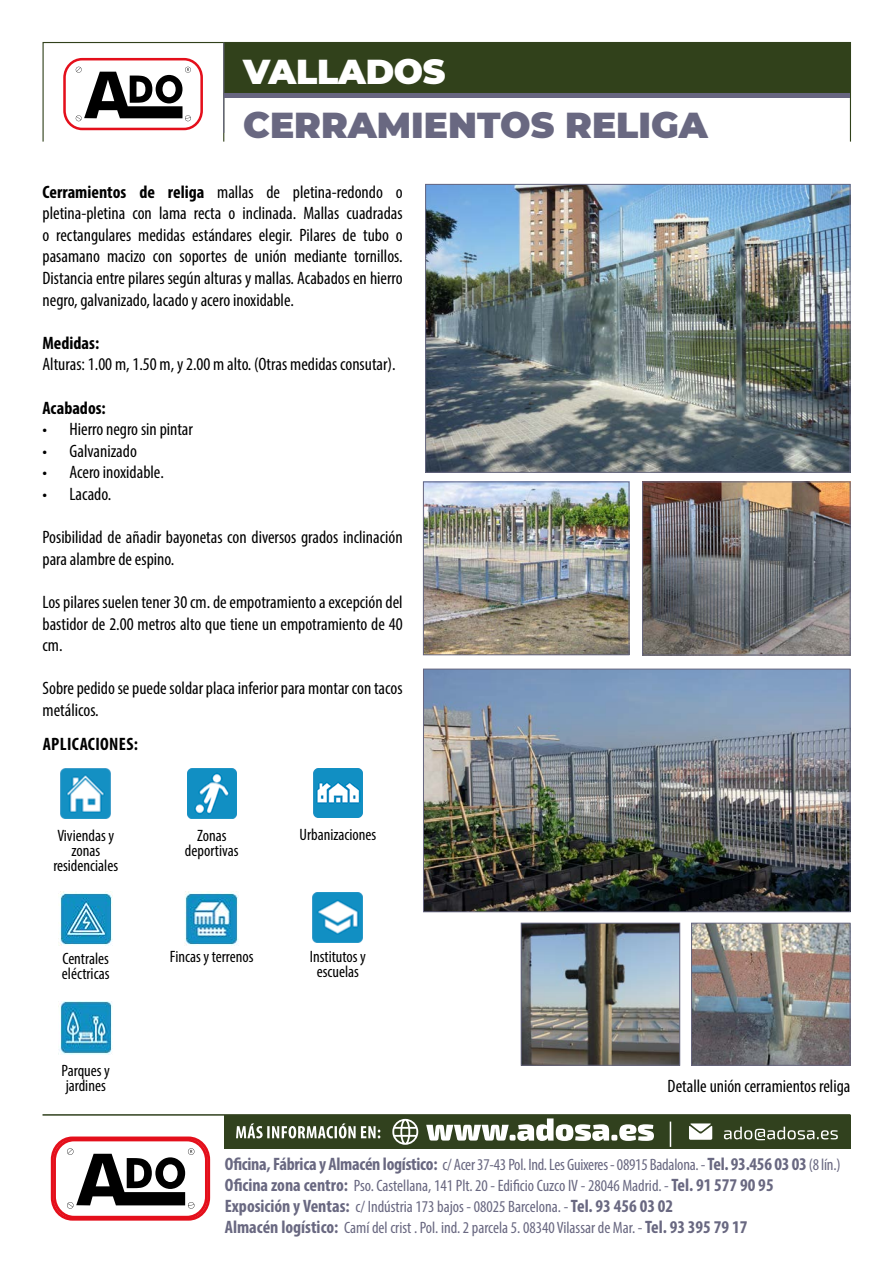
<style>
.page{position:relative;width:893px;height:1263px;background:#fff}
.page>*{position:absolute;margin:0;border:0;box-sizing:border-box;transform-origin:0 0}
.t1{font:900 36px "Montserrat";color:#696881}
.t2{font:900 34.5px "Montserrat";letter-spacing:-.01em;color:#fff}
.t3{font:condensed 18px/21.6px "Myriad Pro";color:#000;text-align:justify}
.t4{font:700 condensed 18px "Myriad Pro";color:#000}
.t5{font:700 condensed 18px "Myriad Pro";letter-spacing:.02em;color:#000}
.t6{font:condensed 16.5px/21px "Myriad Pro";color:#696881}
.t7{font:condensed 16.5px/15px "Myriad Pro";color:#000;text-align:center}
.s1{font-weight:700}
.s2{font-weight:700;font-size:18px}
</style>
<div class="page">
<div style="left:43px;top:42px;width:808px;height:100px;border:1px solid #31411b"></div>
<hr style="left:223px;top:43px;width:1px;height:99px;background:#31411b">
<div style="left:224px;top:43px;width:626px;height:53px;background:#31411b"></div>
<hr style="left:224px;top:93px;width:626px;height:4px;background:#676580">
<svg style="left:63px;top:58px;width:140px;height:72px"></svg>
<div style="left:224px;top:1115px;width:626px;height:33px;background:#31411e"></div>
<svg style="left:236px;top:1123px;width:144px;height:15px"></svg>
<hr style="left:43px;top:1114px;width:807px;height:2px;background:#31411e">
<svg style="left:392px;top:1119px;width:26px;height:26px"></svg>
<svg style="left:426px;top:1118px;width:228px;height:23px"></svg>
<svg style="left:724px;top:1127px;width:114px;height:13px"></svg>
<svg style="left:689px;top:1123px;width:23px;height:17px"></svg>
<svg style="left:670px;top:1121px;width:1px;height:26px"></svg>
<svg style="left:51px;top:1136px;width:159px;height:84px"></svg>
<hr style="left:223px;top:43px;width:1px;height:90px;background:#666680">
<img style="left:427px;top:186px;width:421px;height:285px">
<div style="left:425px;top:184px;width:425px;height:289px;border:1px solid #666680"></div>
<img style="left:425px;top:671px;width:423px;height:239px">
<div style="left:423px;top:669px;width:427px;height:243px;border:1px solid #666680"></div>
<img style="left:523px;top:925px;width:155px;height:139px">
<div style="left:521px;top:923px;width:159px;height:143px;border:1px solid #666680"></div>
<img style="left:693px;top:925px;width:155px;height:139px">
<div style="left:691px;top:923px;width:159px;height:143px;border:1px solid #666680"></div>
<img style="left:60px;top:768px;width:51px;height:51px">
<img style="left:313px;top:768px;width:50px;height:50px">
<img style="left:312px;top:892px;width:51px;height:51px">
<img style="left:59px;top:1001px;width:54px;height:54px">
<img style="left:185px;top:892px;width:54px;height:53px">
<img style="left:187px;top:768px;width:50px;height:51px">
<img style="left:60px;top:892px;width:53px;height:53px">
<img style="left:425px;top:483px;width:202px;height:170px">
<div style="left:423px;top:481px;width:206px;height:174px;border:1px solid #666680"></div>
<img style="left:644px;top:483px;width:204px;height:170px">
<div style="left:642px;top:481px;width:208px;height:174px;border:1px solid #666680"></div>
<h2 class="t2" style="left:243px;top:45px;width:204px">VALLADOS</h2>
<h1 class="t1" style="left:243px;top:98px;width:466px">CERRAMIENTOS RELIGA</h1>
<p class="t3" style="left:43px;top:181px;width:362px"><span class="s1">Cerramientos de religa</span> mallas de pletina-redondo o pletina-pletina con lama recta o inclinada. Mallas cuadradas o rectangulares medidas estándares elegir. Pilares de tubo o pasamano macizo con soportes de unión mediante tornillos.<br>Distancia entre pilares según alturas y mallas. Acabados en hierro negro, galvanizado, lacado y acero inoxidable.</p>
<p class="t4" style="left:43px;top:331px;width:58px">Medidas:</p>
<p class="t3" style="left:43px;top:353px;width:355px">Alturas: 1.00 m, 1.50 m, y 2.00 m alto. (Otras medidas consutar).</p>
<p class="t4" style="left:43px;top:396px;width:65px">Acabados:</p>
<p class="t3" style="left:43px;top:418px;width:152px">• Hierro negro sin pintar</p>
<p class="t3" style="left:43px;top:440px;width:96px">• Galvanizado</p>
<p class="t3" style="left:43px;top:461px;width:123px">• Acero inoxidable.</p>
<p class="t3" style="left:43px;top:483px;width:70px">• Lacado.</p>
<p class="t3" style="left:43px;top:526px;width:362px">Posibilidad de añadir bayonetas con diversos grados inclinación para alambre de espino.</p>
<p class="t3" style="left:43px;top:591px;width:362px">Los pilares suelen tener 30 cm. de empotramiento a excepción del bastidor de 2.00 metros alto que tiene un empotramiento de 40 cm.</p>
<p class="t3" style="left:43px;top:677px;width:362px">Sobre pedido se puede soldar placa inferior para montar con tacos metálicos.</p>
<p class="t5" style="left:43px;top:733px;width:97px">APLICACIONES:</p>
<p class="t7" style="left:53px;top:828px;width:66px">Viviendas y zonas residenciales</p>
<p class="t7" style="left:299px;top:826px;width:78px">Urbanizaciones</p>
<p class="t7" style="left:185px;top:828px;width:55px">Zonas deportivas</p>
<p class="t7" style="left:62px;top:951px;width:48px">Centrales</p>
<p class="t7" style="left:170px;top:949px;width:85px">Fincas y terrenos</p>
<p class="t7" style="left:62px;top:966px;width:49px">eléctricas</p>
<p class="t7" style="left:62px;top:1062px;width:50px;text-align:left">Parques y jardines</p>
<p class="t7" style="left:310px;top:949px;width:58px">Institutos y escuelas</p>
<p class="t3" style="left:668px;top:1075px;width:184px">Detalle unión cerramientos religa</p>
<p class="t6" style="left:225px;top:1153px;width:617px"><span class="s2">Oficina, Fábrica y Almacén logístico:</span> c/ Acer 37-43 Pol. Ind. Les Guixeres - 08915 Badalona. - <span class="s2">Tel. 93.456 03 03</span> (8 lín.)<br><span class="s2">Oficina zona centro:</span> Pso. Castellana, 141 Plt. 20 - Edificio Cuzco IV - 28046 Madrid. - <span class="s2">Tel. 91 577 90 95<br>Exposición y Ventas:</span> c/ Indústria 173 bajos - 08025 Barcelona. - <span class="s2">Tel. 93 456 03 02<br>Almacén logístico:</span> Camí del crist . Pol. ind. 2 parcela 5. 08340 Vilassar de Mar. - <span class="s2">Tel. 93 395 79 17</span></p>
</div>
